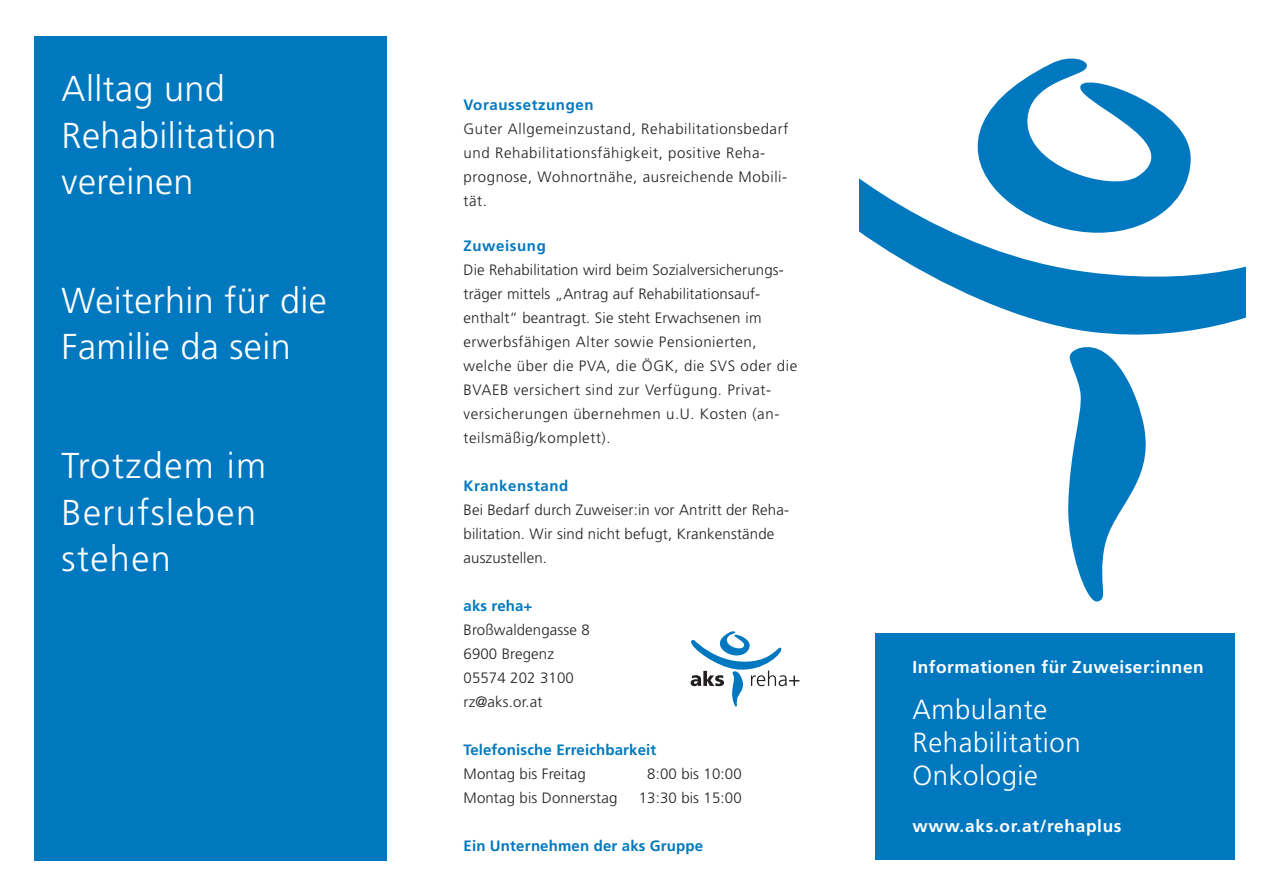
<style>
.page{position:relative;width:1263px;height:893px;background:#fff}
.page>*{position:absolute;margin:0;border:0;box-sizing:border-box;transform-origin:0 0}
.t1{font:300 36px/46.5px "Frutiger";letter-spacing:.01em;color:#fff}
.t2{font:300 36px/46.5px "Frutiger";letter-spacing:.04em;color:#fff}
.t3{font:300 27.6px/33.2px "Frutiger";letter-spacing:.02em;color:#fff}
.t4{font:700 17.25px "Frutiger";letter-spacing:.03em;color:#fff}
.t5{font:300 15px/24px "Frutiger";letter-spacing:.04em;color:#231f20}
.t6{font:300 15px/24px "Frutiger";letter-spacing:.01em;color:#231f20}
.t7{font:700 15px "Frutiger";letter-spacing:.01em;color:#0078c0}
.t8{font:700 15px "Frutiger";letter-spacing:.04em;color:#0078c0}
</style>
<div class="page">
<div style="left:875px;top:634px;width:359px;height:226px;background:#0078c0"></div>
<svg style="left:986px;top:58px;width:182px;height:59px"></svg>
<svg style="left:859px;top:117px;width:387px;height:218px"></svg>
<svg style="left:1068px;top:347px;width:78px;height:255px"></svg>
<svg style="left:691px;top:631px;width:108px;height:76px"></svg>
<div style="left:34px;top:36px;width:353px;height:825px;background:#0078c0"></div>
<h1 class="t1" style="left:62px;top:66px;width:216px">Alltag und<br>Rehabilitation vereinen</h1>
<h1 class="t1" style="left:62px;top:278px;width:267px">Weiterhin für die<br>Familie da sein</h1>
<h1 class="t2" style="left:62px;top:443px;width:206px">Trotzdem im<br>Berufsleben stehen</h1>
<p class="t8" style="left:463px;top:96px;width:132px">Voraussetzungen</p>
<p class="t5" style="left:463px;top:117px;width:326px">Guter Allgemeinzustand, Rehabilitationsbedarf und Rehabilitationsfähigkeit, positive Reha&shy;prognose, Wohnortnähe, ausreichende Mobili&shy;tät.</p>
<p class="t8" style="left:463px;top:237px;width:84px">Zuweisung</p>
<p class="t5" style="left:463px;top:258px;width:335px">Die Rehabilitation wird beim Sozialversicherungs&shy;träger mittels „Antrag auf Rehabilitationsauf&shy;enthalt“ beantragt. Sie steht Erwachsenen im erwerbsfähigen Alter sowie Pensionierten, welche über die PVA, die ÖGK, die SVS oder die BVAEB versichert sind zur Verfügung. Privat&shy;versicherungen übernehmen u.U. Kosten (an&shy;teilsmäßig/komplett).</p>
<p class="t8" style="left:463px;top:477px;width:106px">Krankenstand</p>
<p class="t6" style="left:463px;top:498px;width:327px">Bei Bedarf durch Zuweiser:in vor Antritt der Reha&shy;bilitation. Wir sind nicht befugt, Krankenstände auszustellen.</p>
<p class="t7" style="left:463px;top:597px;width:71px">aks reha+</p>
<p class="t6" style="left:463px;top:618px;width:128px">Broßwaldengasse 8<br>6900 Bregenz<br>05574 202 3100 rz@aks.or.at</p>
<p class="t7" style="left:463px;top:741px;width:194px">Telefonische Erreichbarkeit</p>
<p class="t6" style="left:463px;top:762px;width:124px">Montag bis Freitag</p>
<p class="t6" style="left:647px;top:762px;width:96px">8:00 bis 10:00</p>
<p class="t6" style="left:463px;top:786px;width:155px">Montag bis Donnerstag</p>
<p class="t6" style="left:639px;top:786px;width:105px">13:30 bis 15:00</p>
<p class="t7" style="left:463px;top:837px;width:241px">Ein Unternehmen der aks Gruppe</p>
<p class="t4" style="left:912px;top:656px;width:293px">Informationen für Zuweiser:innen</p>
<h2 class="t3" style="left:912px;top:693px;width:170px">Ambulante<br>Rehabilitation<br>Onkologie</h2>
<p class="t4" style="left:912px;top:816px;width:211px">www.aks.or.at/rehaplus</p>
</div>
